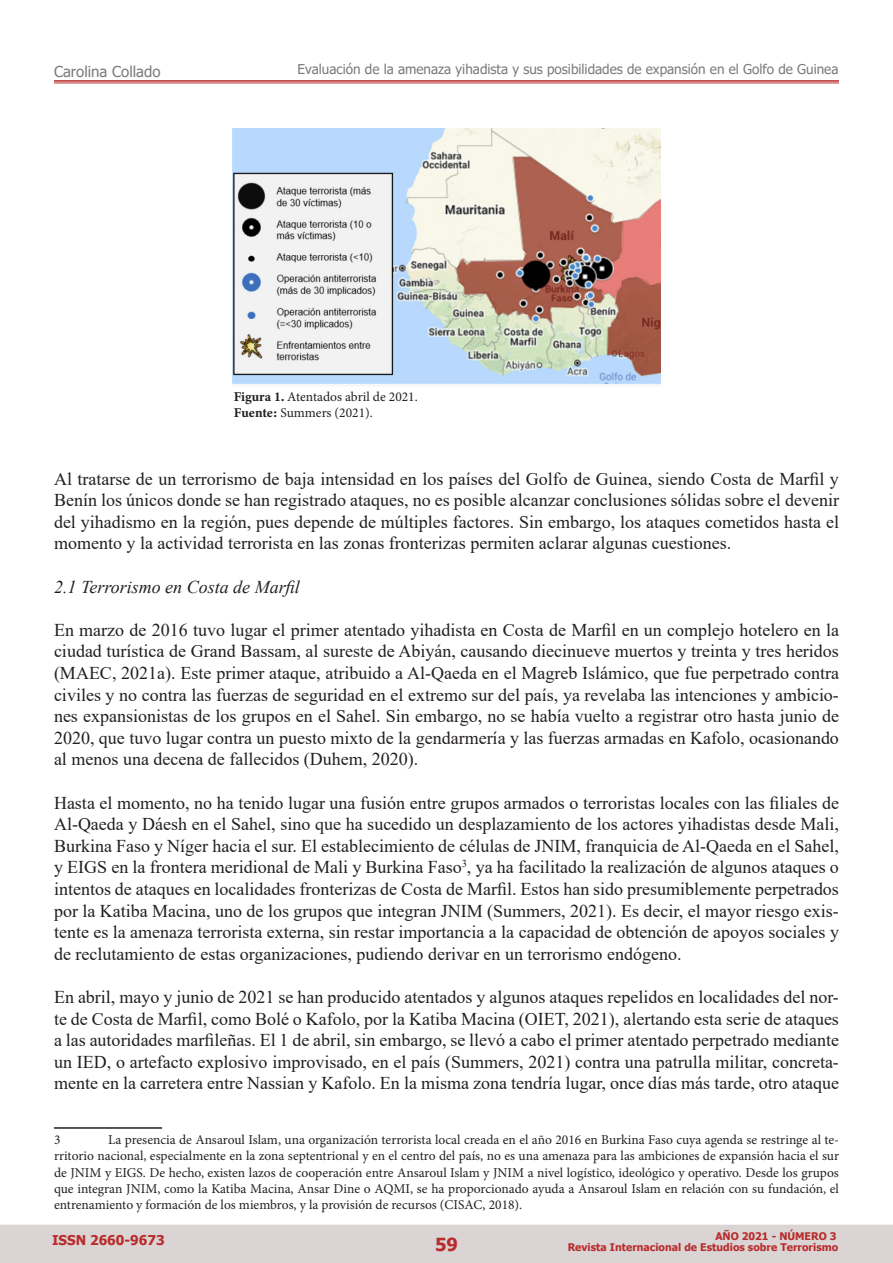
<style>
.page{position:relative;width:893px;height:1263px;background:#fff}
.page>*{position:absolute;margin:0;border:0;box-sizing:border-box;transform-origin:0 0}
.t1{font:18px/21.6px "Times New Roman";color:#231f20;text-align:justify}
.t2{font:italic 18px "Times New Roman";color:#231f20}
.t3{font:700 18px "Tahoma";color:#b82c2b}
.t4{font:15px "Tahoma";color:#7b7b7b}
.t5{font:13.5px/16.2px "Minion Pro";color:#231f20;text-align:justify}
.t6{font:13.5px "Tahoma";color:#7b7b7b}
.t7{font:700 13.5px "Tahoma";color:#b82c2b}
.t8{font:700 10.5px "Tahoma";color:#b82c2b}
.s1{font-family:"Minion Variable Concept"}
</style>
<div class="page">
<div style="left:0;top:1225px;width:893px;height:38px;background:#dad4d4"></div>
<img style="left:233px;top:128px;width:427px;height:256px">
<hr style="left:54px;top:1127px;width:108px;height:2px;background:#231f20">
<hr style="left:54px;top:80px;width:785px;height:2px;background:#b82c2b">
<hr style="left:54px;top:83px;width:785px;height:1px;background:#b82c2b">
<p class="t4" style="left:54px;top:61px;width:108px">Carolina Collado</p>
<p class="t6" style="left:298px;top:60px;width:542px">Evaluación de la amenaza yihadista y sus posibilidades de expansión en el Golfo de Guinea</p>
<p class="t5" style="left:234px;top:389px;width:185px"><span class="s1">Figura 1.</span> Atentados abril de 2021.</p>
<p class="t5" style="left:234px;top:405px;width:141px"><span class="s1">Fuente:</span> Summers (2021).</p>
<p class="t1" style="left:54px;top:467px;width:786px">Al tratarse de un terrorismo de baja intensidad en los países del Golfo de Guinea, siendo Costa de Marfil y Benín los únicos donde se han registrado ataques, no es posible alcanzar conclusiones sólidas sobre el devenir del yihadismo en la región, pues depende de múltiples factores. Sin embargo, los ataques cometidos hasta el momento y la actividad terrorista en las zonas fronterizas permiten aclarar algunas cuestiones.</p>
<p class="t2" style="left:54px;top:574px;width:247px">2.1 Terrorismo en Costa de Marfil</p>
<p class="t1" style="left:54px;top:618px;width:786px">En marzo de 2016 tuvo lugar el primer atentado yihadista en Costa de Marfil en un complejo hotelero en la ciudad turística de Grand Bassam, al sureste de Abiyán, causando diecinueve muertos y treinta y tres heridos (MAEC, 2021a). Este primer ataque, atribuido a Al-Qaeda en el Magreb Islámico, que fue perpetrado contra civiles y no contra las fuerzas de seguridad en el extremo sur del país, ya revelaba las intenciones y ambicio&shy;nes expansionistas de los grupos en el Sahel. Sin embargo, no se había vuelto a registrar otro hasta junio de 2020, que tuvo lugar contra un puesto mixto de la gendarmería y las fuerzas armadas en Kafolo, ocasionando al menos una decena de fallecidos (Duhem, 2020).</p>
<p class="t1" style="left:54px;top:791px;width:786px">Hasta el momento, no ha tenido lugar una fusión entre grupos armados o terroristas locales con las filiales de Al-Qaeda y Dáesh en el Sahel, sino que ha sucedido un desplazamiento de los actores yihadistas desde Mali, Burkina Faso y Níger hacia el sur. El establecimiento de células de JNIM, franquicia de Al-Qaeda en el Sahel, y EIGS en la frontera meridional de Mali y Burkina Faso<sup>3</sup>, ya ha facilitado la realización de algunos ataques o intentos de ataques en localidades fronterizas de Costa de Marfil. Estos han sido presumiblemente perpetrados por la Katiba Macina, uno de los grupos que integran JNIM (Summers, 2021). Es decir, el mayor riesgo exis&shy;tente es la amenaza terrorista externa, sin restar importancia a la capacidad de obtención de apoyos sociales y de reclutamiento de estas organizaciones, pudiendo derivar en un terrorismo endógeno.</p>
<p class="t1" style="left:54px;top:985px;width:786px">En abril, mayo y junio de 2021 se han producido atentados y algunos ataques repelidos en localidades del nor&shy;te de Costa de Marfil, como Bolé o Kafolo, por la Katiba Macina (OIET, 2021), alertando esta serie de ataques a las autoridades marfileñas. El 1 de abril, sin embargo, se llevó a cabo el primer atentado perpetrado mediante un IED, o artefacto explosivo improvisado, en el país (Summers, 2021) contra una patrulla militar, concreta&shy;mente en la carretera entre Nassian y Kafolo. En la misma zona tendría lugar, once días más tarde, otro ataque</p>
<p class="t5" style="left:54px;top:1132px;width:787px;text-indent:54px">La presencia de Ansaroul Islam, una organización terrorista local creada en el año 2016 en Burkina Faso cuya agenda se restringe al te&shy;rritorio nacional, especialmente en la zona septentrional y en el centro del país, no es una amenaza para las ambiciones de expansión hacia el sur de JNIM y EIGS. De hecho, existen lazos de cooperación entre Ansaroul Islam y JNIM a nivel logístico, ideológico y operativo. Desde los grupos que integran JNIM, como la Katiba Macina, Ansar Dine o AQMI, se ha proporcionado ayuda a Ansaroul Islam en relación con su fundación, el entrenamiento y formación de los miembros, y la provisión de recursos (CISAC, 2018).</p>
<p class="t5" style="left:54px;top:1132px;width:8px">3</p>
<p class="t7" style="left:52px;top:1231px;width:114px">ISSN 2660-9673</p>
<p class="t8" style="left:715px;top:1229px;width:123px">AÑO 2021 - NÚMERO 3</p>
<p class="t3" style="left:435px;top:1231px;width:24px">59</p>
<p class="t8" style="left:568px;top:1240px;width:272px">Revista Internacional de Estudios sobre Terrorismo</p>
</div>
